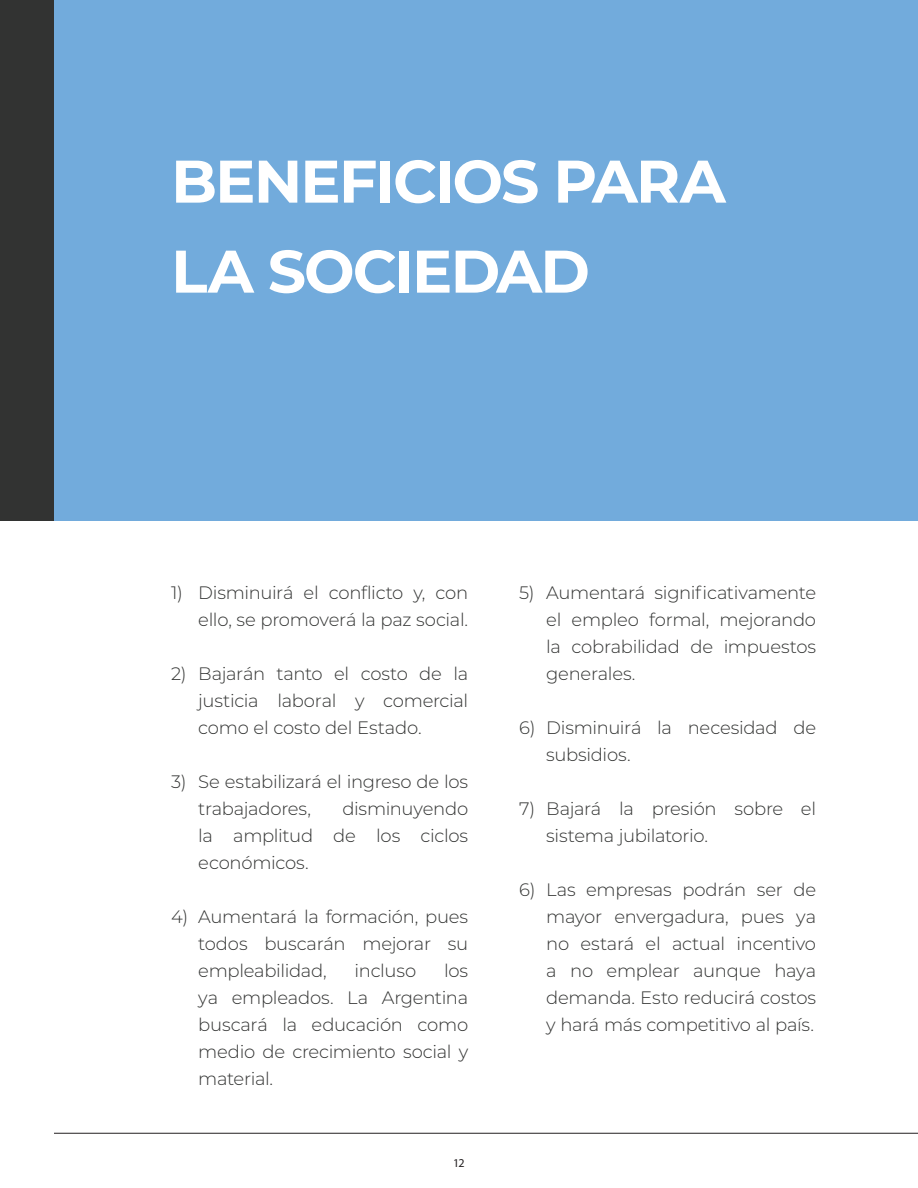
<style>
.page{position:relative;width:918px;height:1188px;background:#fff}
.page>*{position:absolute;margin:0;border:0;box-sizing:border-box;transform-origin:0 0}
.t1{font:700 60px/90px "Montserrat";letter-spacing:-.03em;color:#fff}
.t2{font:300 18px/27px "Montserrat";letter-spacing:-.015em;color:#323332;text-align:justify}
.t3{font:12px "Myriad Pro";color:#231f20}
</style>
<div class="page">
<hr style="left:54px;top:1133px;width:864px;height:1px;background:#231f20">
<div style="left:54px;top:0;width:864px;height:521px;background:#72abdc"></div>
<div style="left:0;top:0;width:54px;height:521px;background:#323332"></div>
<h1 class="t1" style="left:171px;top:133px;width:556px">BENEFICIOS PARA<br>LA SOCIEDAD</h1>
<p class="t2" style="left:171px;top:579px;width:298px;text-align:right">1) Disminuirá el conflicto y, con ello, se promoverá la paz social.</p>
<p class="t2" style="left:198px;top:660px;width:271px;text-indent:-27px">2) Bajarán tanto el costo de la justicia laboral y comercial como el costo del Estado.</p>
<p class="t2" style="left:198px;top:768px;width:271px;text-indent:-27px">3) Se estabilizará el ingreso de los trabajadores,</p>
<p class="t2" style="left:198px;top:795px;width:271px;text-indent:144px">disminuyendo la amplitud de los ciclos económicos.</p>
<p class="t2" style="left:198px;top:903px;width:271px;text-indent:-27px">4) Aumentará la formación, pues todos buscarán mejorar su empleabilidad,</p>
<p class="t2" style="left:198px;top:957px;width:271px;text-indent:246px">los ya empleados. La Argentina buscará la educación como medio de crecimiento social y material.</p>
<p class="t2" style="left:355px;top:957px;width:63px">incluso</p>
<p class="t3" style="left:453px;top:1156px;width:13px">12</p>
<p class="t2" style="left:546px;top:579px;width:271px;text-indent:-27px">5) Aumentará significativamente el empleo formal, mejorando la cobrabilidad de impuestos generales.</p>
<p class="t2" style="left:546px;top:714px;width:271px;text-indent:-27px">6) Disminuirá la necesidad de subsidios.</p>
<p class="t2" style="left:546px;top:795px;width:271px;text-indent:-27px">7) Bajará la presión sobre el sistema jubilatorio.</p>
<p class="t2" style="left:546px;top:876px;width:271px;text-indent:-27px">6) Las empresas podrán ser de mayor envergadura, pues ya no estará el actual incentivo a no emplear aunque haya demanda. Esto reducirá costos y hará más competitivo al país.</p>
</div>
